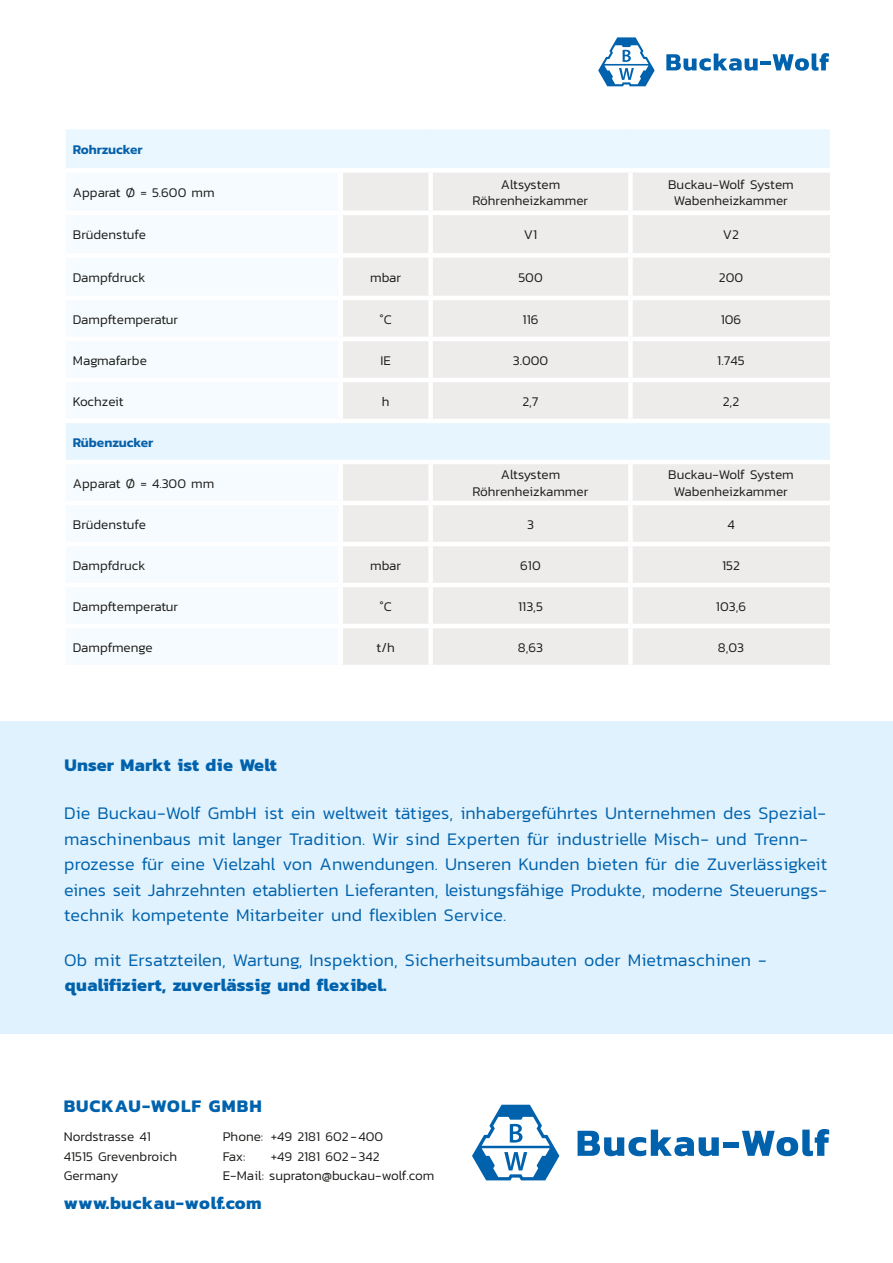
<style>
.page{position:relative;width:893px;height:1263px;background:#fff}
.page>*{position:absolute;margin:0;border:0;box-sizing:border-box;transform-origin:0 0}
.t1{font:300 18px/25.5px "Kanit";letter-spacing:.005em;color:#0062ad}
.t2{font:700 18px "Kanit";letter-spacing:.01em;color:#0062ad}
.t3{font:700 18px "Kanit";letter-spacing:.03em;color:#0062ad}
.t4{font:700 18px "Kanit";letter-spacing:.05em;color:#0062ad}
.t5{font:300 13.5px/16.2px "Kanit";color:#1d1d1b;text-align:center}
.t6{font:600 13.5px "Kanit";color:#0661aa}
</style>
<div class="page">
<svg style="left:472px;top:1105px;width:87px;height:75px"></svg>
<svg style="left:578px;top:1129px;width:141px;height:27px"></svg>
<div style="left:723px;top:1142px;width:16px;height:5px;background:#0062ad"></div>
<svg style="left:742px;top:1129px;width:87px;height:27px"></svg>
<svg style="left:598px;top:37px;width:57px;height:49px"></svg>
<svg style="left:666px;top:53px;width:92px;height:18px"></svg>
<hr style="left:761px;top:61px;width:10px;height:4px;background:#0062ad">
<svg style="left:773px;top:53px;width:56px;height:18px"></svg>
<div style="left:64px;top:128px;width:767px;height:42px;background:#ebf7fe"></div>
<div style="left:343px;top:173px;width:487px;height:492px;background:#eeeceb"></div>
<div style="left:64px;top:421px;width:767px;height:41px;background:#e6f5fe"></div>
<div style="left:428px;top:173px;width:5px;height:38px;background:#fff"></div>
<div style="left:428px;top:464px;width:5px;height:37px;background:#fff"></div>
<div style="left:628px;top:173px;width:5px;height:38px;background:#fff"></div>
<div style="left:628px;top:464px;width:5px;height:37px;background:#fff"></div>
<hr style="left:341px;top:211px;width:90px;height:4px;background:#fff">
<hr style="left:431px;top:211px;width:199px;height:4px;background:#fff">
<div style="left:428px;top:215px;width:5px;height:38px;background:#fff"></div>
<hr style="left:341px;top:501px;width:90px;height:4px;background:#fff">
<hr style="left:431px;top:501px;width:199px;height:4px;background:#fff">
<div style="left:428px;top:505px;width:5px;height:37px;background:#fff"></div>
<hr style="left:630px;top:211px;width:200px;height:4px;background:#fff">
<div style="left:628px;top:215px;width:5px;height:38px;background:#fff"></div>
<hr style="left:630px;top:501px;width:200px;height:4px;background:#fff">
<div style="left:628px;top:505px;width:5px;height:37px;background:#fff"></div>
<div style="left:341px;top:253px;width:90px;height:5px;background:#fff"></div>
<div style="left:431px;top:253px;width:199px;height:5px;background:#fff"></div>
<div style="left:428px;top:258px;width:5px;height:38px;background:#fff"></div>
<hr style="left:341px;top:542px;width:90px;height:4px;background:#fff">
<hr style="left:431px;top:542px;width:199px;height:4px;background:#fff">
<div style="left:428px;top:546px;width:5px;height:37px;background:#fff"></div>
<div style="left:630px;top:253px;width:200px;height:5px;background:#fff"></div>
<div style="left:628px;top:258px;width:5px;height:38px;background:#fff"></div>
<hr style="left:630px;top:542px;width:200px;height:4px;background:#fff">
<div style="left:628px;top:546px;width:5px;height:37px;background:#fff"></div>
<hr style="left:341px;top:296px;width:90px;height:4px;background:#fff">
<hr style="left:431px;top:296px;width:199px;height:4px;background:#fff">
<div style="left:428px;top:300px;width:5px;height:37px;background:#fff"></div>
<hr style="left:630px;top:296px;width:200px;height:4px;background:#fff">
<div style="left:628px;top:300px;width:5px;height:37px;background:#fff"></div>
<hr style="left:341px;top:583px;width:90px;height:4px;background:#fff">
<hr style="left:431px;top:583px;width:199px;height:4px;background:#fff">
<div style="left:428px;top:587px;width:5px;height:37px;background:#fff"></div>
<hr style="left:630px;top:583px;width:200px;height:4px;background:#fff">
<div style="left:628px;top:587px;width:5px;height:37px;background:#fff"></div>
<div style="left:428px;top:628px;width:5px;height:37px;background:#fff"></div>
<div style="left:628px;top:628px;width:5px;height:37px;background:#fff"></div>
<hr style="left:341px;top:337px;width:90px;height:4px;background:#fff">
<hr style="left:431px;top:337px;width:199px;height:4px;background:#fff">
<div style="left:428px;top:341px;width:5px;height:37px;background:#fff"></div>
<hr style="left:341px;top:624px;width:90px;height:4px;background:#fff">
<hr style="left:431px;top:624px;width:199px;height:4px;background:#fff">
<hr style="left:630px;top:337px;width:200px;height:4px;background:#fff">
<div style="left:628px;top:341px;width:5px;height:37px;background:#fff"></div>
<hr style="left:630px;top:624px;width:200px;height:4px;background:#fff">
<hr style="left:341px;top:378px;width:90px;height:4px;background:#fff">
<hr style="left:431px;top:378px;width:199px;height:4px;background:#fff">
<div style="left:428px;top:382px;width:5px;height:37px;background:#fff"></div>
<hr style="left:630px;top:378px;width:200px;height:4px;background:#fff">
<div style="left:628px;top:382px;width:5px;height:37px;background:#fff"></div>
<hr style="left:66px;top:419px;width:275px;height:4px;background:#fff">
<hr style="left:341px;top:419px;width:90px;height:4px;background:#fff">
<hr style="left:431px;top:419px;width:199px;height:4px;background:#fff">
<hr style="left:630px;top:419px;width:200px;height:4px;background:#fff">
<hr style="left:63px;top:421px;width:3px;height:41px;background:#fff">
<hr style="left:830px;top:421px;width:3px;height:41px;background:#fff">
<hr style="left:63px;top:126px;width:278px;height:3px;background:#fff">
<hr style="left:63px;top:129px;width:3px;height:39px;background:#fff">
<hr style="left:341px;top:126px;width:90px;height:3px;background:#fff">
<hr style="left:431px;top:126px;width:199px;height:3px;background:#fff">
<hr style="left:630px;top:126px;width:203px;height:3px;background:#fff">
<hr style="left:830px;top:129px;width:3px;height:39px;background:#fff">
<div style="left:63px;top:168px;width:278px;height:5px;background:#fff"></div>
<div style="left:341px;top:168px;width:90px;height:5px;background:#fff"></div>
<div style="left:431px;top:168px;width:199px;height:5px;background:#fff"></div>
<div style="left:630px;top:168px;width:203px;height:5px;background:#fff"></div>
<hr style="left:66px;top:460px;width:275px;height:4px;background:#fff">
<hr style="left:341px;top:460px;width:90px;height:4px;background:#fff">
<hr style="left:431px;top:460px;width:199px;height:4px;background:#fff">
<hr style="left:630px;top:460px;width:200px;height:4px;background:#fff">
<div style="left:0;top:722px;width:893px;height:312px;background:#e0f2fd"></div>
<p class="t6" style="left:73px;top:139px;width:71px">Rohrzucker</p>
<p class="t5" style="left:73px;top:184px;width:143px">Apparat Ø = 5.600 mm</p>
<p class="t5" style="left:473px;top:176px;width:117px">Altsystem<br>Röhrenheizkammer</p>
<p class="t5" style="left:668px;top:176px;width:127px">Buckau-Wolf System<br>Wabenheizkammer</p>
<p class="t5" style="left:73px;top:226px;width:74px">Brüdenstufe</p>
<p class="t5" style="left:524px;top:226px;width:15px">V1</p>
<p class="t5" style="left:723px;top:226px;width:18px">V2</p>
<p class="t5" style="left:73px;top:269px;width:74px">Dampfdruck</p>
<p class="t5" style="left:370px;top:269px;width:33px">mbar</p>
<p class="t5" style="left:518px;top:269px;width:26px">500</p>
<p class="t5" style="left:719px;top:269px;width:26px">200</p>
<p class="t5" style="left:73px;top:311px;width:107px">Dampftemperatur</p>
<p class="t5" style="left:380px;top:311px;width:14px">°C</p>
<p class="t5" style="left:523px;top:311px;width:17px">116</p>
<p class="t5" style="left:721px;top:311px;width:22px">106</p>
<p class="t5" style="left:73px;top:352px;width:76px">Magmafarbe</p>
<p class="t5" style="left:380px;top:352px;width:12px">IE</p>
<p class="t5" style="left:513px;top:352px;width:37px">3.000</p>
<p class="t5" style="left:717px;top:352px;width:29px">1.745</p>
<p class="t5" style="left:73px;top:393px;width:52px">Kochzeit</p>
<p class="t5" style="left:382px;top:393px;width:9px">h</p>
<p class="t5" style="left:522px;top:393px;width:18px">2,7</p>
<p class="t5" style="left:723px;top:393px;width:18px">2,2</p>
<p class="t6" style="left:73px;top:432px;width:82px">Rübenzucker</p>
<p class="t5" style="left:73px;top:475px;width:143px">Apparat Ø = 4.300 mm</p>
<p class="t5" style="left:473px;top:467px;width:117px">Altsystem<br>Röhrenheizkammer</p>
<p class="t5" style="left:668px;top:467px;width:127px">Buckau-Wolf System<br>Wabenheizkammer</p>
<p class="t5" style="left:73px;top:516px;width:74px">Brüdenstufe</p>
<p class="t5" style="left:527px;top:516px;width:8px">3</p>
<p class="t5" style="left:727px;top:516px;width:9px">4</p>
<p class="t5" style="left:73px;top:557px;width:74px">Dampfdruck</p>
<p class="t5" style="left:370px;top:557px;width:33px">mbar</p>
<p class="t5" style="left:520px;top:557px;width:22px">610</p>
<p class="t5" style="left:722px;top:557px;width:19px">152</p>
<p class="t5" style="left:73px;top:598px;width:107px">Dampftemperatur</p>
<p class="t5" style="left:380px;top:598px;width:14px">°C</p>
<p class="t5" style="left:518px;top:598px;width:26px">113,5</p>
<p class="t5" style="left:716px;top:598px;width:32px">103,6</p>
<p class="t5" style="left:73px;top:639px;width:81px">Dampfmenge</p>
<p class="t5" style="left:377px;top:639px;width:20px">t/h</p>
<p class="t5" style="left:518px;top:639px;width:27px">8,63</p>
<p class="t5" style="left:718px;top:639px;width:28px">8,03</p>
<p class="t2" style="left:65px;top:751px;width:214px">Unser Markt ist die Welt</p>
<p class="t1" style="left:64px;top:800px;width:765px">Die Buckau-Wolf GmbH ist ein weltweit tätiges, inhabergeführtes Unternehmen des Spezial&shy;maschinenbaus mit langer Tradition. Wir sind Experten für industrielle Misch- und Trenn&shy;prozesse für eine Vielzahl von Anwendungen. Unseren Kunden bieten für die Zuverlässigkeit eines seit Jahrzehnten etablierten Lieferanten, leistungsfähige Produkte, moderne Steuerungs&shy;technik kompetente Mitarbeiter und flexiblen Service.</p>
<p class="t1" style="left:64px;top:947px;width:704px">Ob mit Ersatzteilen, Wartung, Inspektion, Sicherheitsumbauten oder Mietmaschinen -</p>
<p class="t2" style="left:65px;top:971px;width:324px">qualifiziert, zuverlässig und flexibel.</p>
<p class="t4" style="left:64px;top:1092px;width:199px">BUCKAU-WOLF GMBH</p>
<p class="t5" style="left:64px;top:1128px;width:89px">Nordstrasse 41</p>
<p class="t5" style="left:223px;top:1128px;width:162px">Phone: +49 2181 602-400</p>
<p class="t5" style="left:64px;top:1148px;width:115px">41515 Grevenbroich</p>
<p class="t5" style="left:223px;top:1148px;width:24px">Fax:</p>
<p class="t5" style="left:271px;top:1148px;width:110px">+49 2181 602-342</p>
<p class="t5" style="left:64px;top:1167px;width:56px">Germany</p>
<p class="t5" style="left:223px;top:1167px;width:213px">E-Mail: supraton@buckau-wolf.com</p>
<p class="t3" style="left:64px;top:1189px;width:200px">www.buckau-wolf.com</p>
</div>
